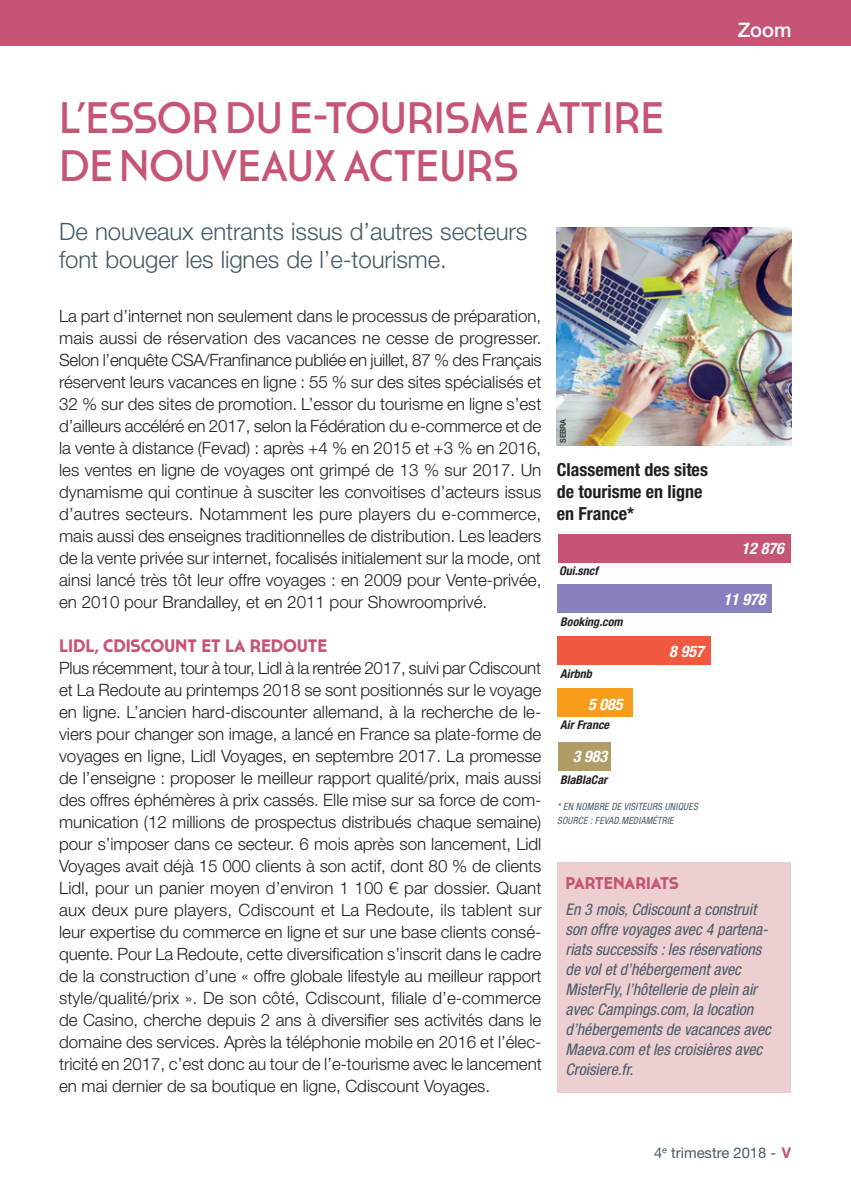
<style>
.page{position:relative;width:851px;height:1191px;background:#fff}
.page>*{position:absolute;margin:0;border:0;box-sizing:border-box;transform-origin:0 0}
.t1{font:44px/48px "Cassannet";letter-spacing:-.005em;color:#c55475}
.t2{font:300 24px/28px "Helvetica Neue LT Std";letter-spacing:-.005em;color:#465b67}
.t3{font:500 20px "Helvetica Neue LT Std";color:#fff}
.t4{font:700 condensed 18px/22px "Helvetica Neue LT Std";color:#231f20}
.t5{font:700 18px "Cassannet";letter-spacing:-.005em;color:#c55475}
.t6{font:300 17px/22px "Helvetica Neue LT Std";letter-spacing:-.005em;color:#231f20;text-align:justify}
.t7{font:700 17px "Cassannet";color:#c55475}
.t8{font:italic condensed 16px/20px "Helvetica Neue LT Std";color:#465b67}
.t9{font:italic 700 condensed 16px "Helvetica Neue LT Std";color:#fff}
.t10{font:14.8px "Helvetica Neue LT Std";color:#465b67}
.t11{font:italic 700 condensed 12px "Helvetica Neue LT Std";color:#231f20}
.t12{font:italic condensed 10px/14px "Helvetica Neue LT Std";letter-spacing:.025em;color:#465b67;scale:.95 1}
.t13{font:500 8px "Helvetica Neue LT Std";letter-spacing:-.01em;color:#231f20;scale:.9 1}
.s1{font-weight:700;color:#c55475}
</style>
<div class="page">
<div style="left:0;top:0;width:850px;height:45px;background:#c55475"></div>
<img style="left:556px;top:227px;width:234px;height:218px">
<div style="left:557px;top:862px;width:233px;height:230px;background:#edced1"></div>
<div style="left:557px;top:534px;width:233px;height:28px;background:#c55475"></div>
<div style="left:557px;top:584px;width:215px;height:29px;background:#8781bd"></div>
<div style="left:557px;top:636px;width:154px;height:29px;background:#f0593e"></div>
<div style="left:557px;top:688px;width:75px;height:29px;background:#f89c1c"></div>
<div style="left:557px;top:742px;width:53px;height:28px;background:#af9c66"></div>
<h1 class="t1" style="left:59px;top:93px;width:606px">L’ESSOR DU E-TOURISME ATTIRE<br>DE NOUVEAUX ACTEURS</h1>
<h2 class="t2" style="left:59px;top:217px;width:470px">De nouveaux entrants issus d’autres secteurs font bouger les lignes de l’e-tourisme.</h2>
<p class="t3" style="left:737px;top:18px;width:55px">Zoom</p>
<p class="t6" style="left:59px;top:305px;width:484px">La part d’internet non seulement dans le processus de préparation, mais aussi de réservation des vacances ne cesse de progresser.<br>Selon l’enquête CSA/Franfinance publiée en juillet, 87 % des Français réservent leurs vacances en ligne : 55 % sur des sites spécialisés et 32 % sur des sites de promotion. L’essor du tourisme en ligne s’est d’ailleurs accéléré en 2017, selon la Fédération du e-commerce et de la vente à distance (Fevad) : après +4 % en 2015 et +3 % en 2016, les ventes en ligne de voyages ont grimpé de 13 % sur 2017. Un dynamisme qui continue à susciter les convoitises d’acteurs issus d’autres secteurs. Notamment les pure players du e-commerce, mais aussi des enseignes traditionnelles de distribution. Les leaders de la vente privée sur internet, focalisés initialement sur la mode, ont ainsi lancé très tôt leur offre voyages : en 2009 pour Vente-privée, en 2010 pour Brandalley, et en 2011 pour Showroomprivé.</p>
<p class="t5" style="left:59px;top:635px;width:269px">LIDL, CDISCOUNT ET LA REDOUTE</p>
<p class="t6" style="left:59px;top:657px;width:484px">Plus récemment, tour à tour, Lidl à la rentrée 2017, suivi par Cdiscount et La Redoute au printemps 2018 se sont positionnés sur le voyage en ligne. L’ancien hard-discounter allemand, à la recherche de le&shy;viers pour changer son image, a lancé en France sa plate-forme de voyages en ligne, Lidl Voyages, en septembre 2017. La promesse de l’enseigne : proposer le meilleur rapport qualité/prix, mais aussi des offres éphémères à prix cassés. Elle mise sur sa force de com&shy;munication (12 millions de prospectus distribués chaque semaine) pour s’imposer dans ce secteur. 6 mois après son lancement, Lidl Voyages avait déjà 15 000 clients à son actif, dont 80 % de clients Lidl, pour un panier moyen d’environ 1 100 € par dossier. Quant aux deux pure players, Cdiscount et La Redoute, ils tablent sur leur expertise du commerce en ligne et sur une base clients consé&shy;quente. Pour La Redoute, cette diversification s’inscrit dans le cadre de la construction d’une « offre globale lifestyle au meilleur rapport style/qualité/prix ». De son côté, Cdiscount, filiale d’e-commerce de Casino, cherche depuis 2 ans à diversifier ses activités dans le domaine des services. Après la téléphonie mobile en 2016 et l’élec&shy;tricité en 2017, c’est donc au tour de l’e-tourisme avec le lancement en mai dernier de sa boutique en ligne, Cdiscount Voyages.</p>
<p class="t13" style="left:558px;top:443px;width:28px;rotate:-90deg">SEBRA</p>
<p class="t4" style="left:556px;top:458px;width:153px">Classement des sites de tourisme en ligne en France*</p>
<p class="t11" style="left:559px;top:563px;width:40px">Oui.sncf</p>
<p class="t11" style="left:560px;top:614px;width:64px">Booking.com</p>
<p class="t11" style="left:560px;top:667px;width:33px">Airbnb</p>
<p class="t9" style="left:588px;top:694px;width:36px">5 085</p>
<p class="t11" style="left:560px;top:718px;width:50px">Air France</p>
<p class="t9" style="left:572px;top:747px;width:36px">3 983</p>
<p class="t11" style="left:560px;top:772px;width:48px">BlaBlaCar</p>
<p class="t9" style="left:669px;top:641px;width:36px">8 957</p>
<p class="t12" style="left:557px;top:799px;width:149px">* EN NOMBRE DE VISITEURS UNIQUES<br>SOURCE : FEVAD.MEDIAMÉTRIE</p>
<p class="t9" style="left:741px;top:539px;width:44px">12 876</p>
<p class="t9" style="left:723px;top:589px;width:44px">11 978</p>
<p class="t7" style="left:565px;top:873px;width:115px">PARTENARIATS</p>
<p class="t8" style="left:565px;top:899px;width:207px">En 3 mois, Cdiscount a construit son offre voyages avec 4 partena&shy;riats successifs : les réservations de vol et d’hébergement avec<br>MisterFly, l’hôtellerie de plein air avec Campings.com, la location d’hébergements de vacances avec<br>Maeva.com et les croisières avec<br>Croisiere.fr.</p>
<p class="t10" style="left:654px;top:1144px;width:138px">4<sup>e</sup> trimestre 2018 - <span class="s1">V</span></p>
</div>
